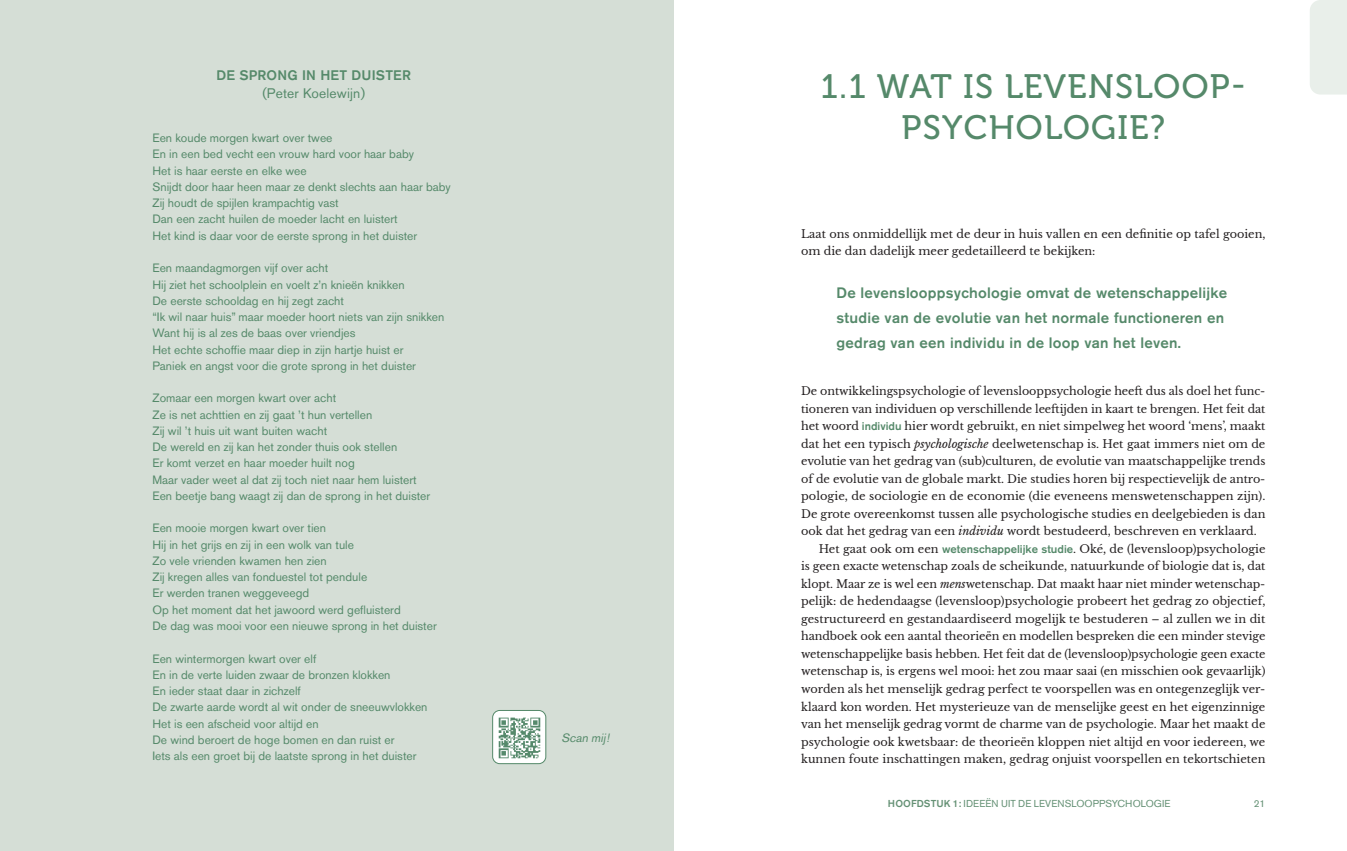
<style>
.page{position:relative;width:1347px;height:851px;background:#fff}
.page>*{position:absolute;margin:0;border:0;box-sizing:border-box;transform-origin:0 0}
.t1{font:33.75px/41.2px "Museo 500";letter-spacing:.04em;color:#55896a;text-align:center}
.t2{font:500 15px/25px "Akzidenz Grotesk BQ";letter-spacing:.015em;color:#55896a}
.t3{font:500 13.75px "Akzidenz Grotesk BQ";letter-spacing:.015em;color:#55896a}
.t4{font:13.75px "Akzidenz Grotesk BQ";letter-spacing:.015em;color:#55896a}
.t5{font:12px/16.2px "Akzidenz Grotesk BQ";color:#55896a}
.t6{font:italic 12px "Akzidenz Grotesk BQ";color:#55896a}
.t7{font:11.25px/17.5px "Libre Baskerville";color:#231f20}
.t8{font:10px "Akzidenz Grotesk BQ";letter-spacing:.01em;color:#659175}
.s1{font-family:"Akzidenz Grotesk BQ";font-weight:500;color:#55896a}
.s2{font-style:italic}
.s3{font-weight:500}
</style>
<div class="page">
<div style="left:1310px;top:0;width:36px;height:94px;background:#e9efea"></div>
<div style="left:0;top:0;width:673px;height:850px;background:#d5ded6"></div>
<div style="left:492px;top:710px;width:54px;height:53px;background:#fff;border-radius:7px"></div>
<img style="left:498px;top:717px;width:43px;height:42px">
<div style="left:492px;top:709px;width:54px;height:55px;border:1px solid #55896a;border-radius:7px"></div>
<p class="t3" style="left:216px;top:67px;width:52px">DE SPRON</p>
<p class="t3" style="left:287px;top:67px;width:124px">G IN H ET DU ISTER</p>
<p class="t4" style="left:262px;top:85px;width:104px">(Peter Koelewijn)</p>
<p class="t5" style="left:152px;top:130px;width:300px">Een koude morgen kwart over twee<br>En in een bed vecht een vrouw hard voor haar baby<br>Het is haar eerste en elke wee<br>Snijdt door haar heen maar ze denkt slechts aan haar baby Zij houdt de spijlen krampachtig vast<br>Dan een zacht huilen de moeder lacht en luistert<br>Het kind is daar voor de eerste sprong in het duister</p>
<p class="t5" style="left:152px;top:260px;width:293px">Een maandagmorgen vijf over acht<br>Hij ziet het schoolplein en voelt z’n knieën knikken<br>De eerste schooldag en hij zegt zacht<br>“Ik wil naar huis” maar moeder hoort niets van zijn snikken Want hij is al zes de baas over vriendjes<br>Het echte schoffie maar diep in zijn hartje huist er<br>Paniek en angst voor die grote sprong in het duister</p>
<p class="t5" style="left:152px;top:390px;width:279px">Zomaar een morgen kwart over acht<br>Ze is net achttien en zij gaat ’t hun vertellen<br>Zij wil ’t huis uit want buiten wacht<br>De wereld en zij kan het zonder thuis ook stellen<br>Er komt verzet en haar moeder huilt nog<br>Maar vader weet al dat zij toch niet naar hem luistert Een beetje bang waagt zij dan de sprong in het duister</p>
<p class="t5" style="left:152px;top:520px;width:286px">Een mooie morgen kwart over tien<br>Hij in het grijs en zij in een wolk van tule<br>Zo vele vrienden kwamen hen zien<br>Zij kregen alles van fonduestel tot pendule<br>Er werden tranen weggeveegd<br>Op het moment dat het jawoord werd gefluisterd<br>De dag was mooi voor een nieuwe sprong in het duister</p>
<p class="t5" style="left:152px;top:650px;width:277px">Een wintermorgen kwart over elf<br>En in de verte luiden zwaar de bronzen klokken<br>En ieder staat daar in zichzelf<br>De zwarte aarde wordt al wit onder de sneeuwvlokken Het is een afscheid voor altijd en<br>De wind beroert de hoge bomen en dan ruist er<br>Iets als een groet bij de laatste sprong in het duister</p>
<p class="t6" style="left:561px;top:731px;width:52px">Scan mij !</p>
<h1 class="t1" style="left:821px;top:66px;width:426px">1.1 WAT IS LEVENSLOOP-<br>PSYCHOLOGIE?</h1>
<p class="t7" style="left:801px;top:225px;width:466px">Laat ons onmiddellijk met de deur in huis vallen en een definitie op tafel gooien, om die dan dadelijk meer gedetailleerd te bekijken:</p>
<h2 class="t2" style="left:836px;top:280px;width:392px">De levenslooppsychologie omvat de wetenschappelijke studie van de evolutie van het normale functioneren en gedrag van een individu in de loop van het leven.</h2>
<p class="t7" style="left:801px;top:382px;width:466px">De ontwikkelingspsychologie of levenslooppsychologie heeft dus als doel het func-</p>
<p class="t7" style="left:801px;top:400px;width:466px">tioneren van individuen op verschillende leeftijden in kaart te brengen. Het feit dat</p>
<p class="t7" style="left:801px;top:417px;width:466px">het woord <span class="s1">individu</span> hier wordt gebruikt, en niet simpelweg het woord ‘mens’, maakt</p>
<p class="t7" style="left:801px;top:435px;width:466px">dat het een typisch <span class="s2">psychologische</span> deelwetenschap is. Het gaat immers niet om de</p>
<p class="t7" style="left:801px;top:452px;width:466px">evolutie van het gedrag van (sub)culturen, de evolutie van maatschappelijke trends</p>
<p class="t7" style="left:801px;top:470px;width:466px">of de evolutie van de globale markt. Die studies horen bij respectievelijk de antro-</p>
<p class="t7" style="left:801px;top:487px;width:466px">pologie, de sociologie en de economie (die eveneens menswetenschappen zijn).</p>
<p class="t7" style="left:801px;top:505px;width:466px">De grote overeenkomst tussen alle psychologische studies en deelgebieden is dan</p>
<p class="t7" style="left:801px;top:522px;width:457px">ook dat het gedrag van een <span class="s2">individu</span> wordt bestudeerd, beschreven en verklaard.</p>
<p class="t7" style="left:819px;top:540px;width:448px">Het gaat ook om een <span class="s1">wetenschappelijke studie</span>. Oké, de (levensloop)psychologie</p>
<p class="t7" style="left:801px;top:557px;width:466px">is geen exacte wetenschap zoals de scheikunde, natuurkunde of biologie dat is, dat</p>
<p class="t7" style="left:801px;top:575px;width:466px">klopt. Maar ze is wel een <span class="s2">mens</span>wetenschap. Dat maakt haar niet minder wetenschap-</p>
<p class="t7" style="left:801px;top:592px;width:466px">pelijk: de hedendaagse (levensloop)psychologie probeert het gedrag zo objectief,</p>
<p class="t7" style="left:801px;top:610px;width:466px">gestructureerd en gestandaardiseerd mogelijk te bestuderen – al zullen we in dit</p>
<p class="t7" style="left:801px;top:627px;width:466px">handboek ook een aantal theorieën en modellen bespreken die een minder stevige</p>
<p class="t7" style="left:801px;top:645px;width:466px">wetenschappelijke basis hebben. Het feit dat de (levensloop)psychologie geen exacte</p>
<p class="t7" style="left:801px;top:662px;width:466px">wetenschap is, is ergens wel mooi: het zou maar saai (en misschien ook gevaarlijk)</p>
<p class="t7" style="left:801px;top:680px;width:466px">worden als het menselijk gedrag perfect te voorspellen was en ontegenzeglijk ver-</p>
<p class="t7" style="left:801px;top:697px;width:466px">klaard kon worden. Het mysterieuze van de menselijke geest en het eigenzinnige</p>
<p class="t7" style="left:801px;top:715px;width:466px">van het menselijk gedrag vormt de charme van de psychologie. Maar het maakt de</p>
<p class="t7" style="left:801px;top:732px;width:466px">psychologie ook kwetsbaar: de theorieën kloppen niet altijd en voor iedereen, we</p>
<p class="t7" style="left:801px;top:750px;width:466px">kunnen foute inschattingen maken, gedrag onjuist voorspellen en tekortschieten</p>
<p class="t8" style="left:888px;top:797px;width:284px"><span class="s3">Hoofdstuk 1:</span> Ideeën uit de levenslooppsychologie</p>
<p class="t8" style="left:1253px;top:797px;width:13px">21</p>
</div>
